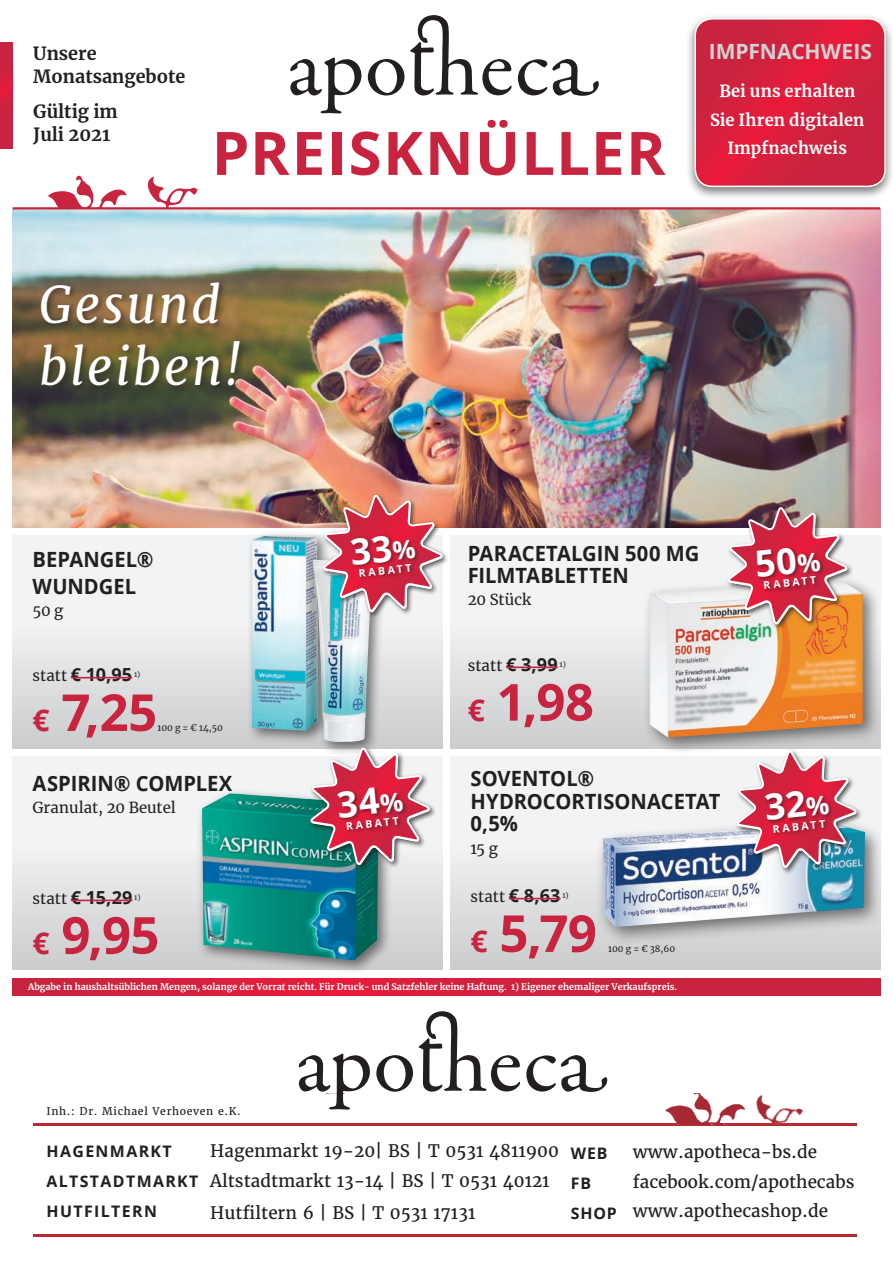
<style>
.page{position:relative;width:893px;height:1263px;background:#fff}
.page>*{position:absolute;margin:0;border:0;box-sizing:border-box;transform-origin:0 0}
.t1{font:700 60px "Open Sans";letter-spacing:.025em;color:#c8233f}
.t2{font:700 51px "Open Sans";letter-spacing:-.015em;color:#c8233f}
.t3{font:italic 51px/62.1px "Merriweather";letter-spacing:.05em;color:#fff;scale:.96 1}
.t4{font:700 21px/22.5px "Open Sans";color:#231f20;scale:.96 1}
.t5{font:700 21px "Open Sans";letter-spacing:-.005em;color:#d1d2d4}
.t6{font:700 18px/22.5px "Merriweather";color:#231f20}
.t7{font:700 18px "Open Sans";letter-spacing:-.005em;color:#231f20}
.t8{font:17.25px/31.2px "Merriweather";color:#231f20}
.t9{font:700 16.5px/28.5px "Merriweather";letter-spacing:.01em;color:#fff;text-align:center}
.t10{font:700 15.9px/30.3px "Open Sans";letter-spacing:.085em;color:#231f20}
.t11{font:15px "Merriweather";color:#231f20}
.t12{font:10.65px "Merriweather";letter-spacing:.06em;color:#231f20}
.t13{font:700 10.5px "Open Sans";color:#fff}
.t14{font:700 9px "Merriweather";color:#fff}
.t15{font:9px "Merriweather";color:#231f20}
.t16{font:7.35px "Merriweather";color:#231f20}
.s1{font-family:"Merriweather";font-weight:400;font-size:15px}
.s2{font-size:30px}
.s3{font-family:"Open Sans";font-weight:700;font-size:18px}
</style>
<div class="page">
<img style="left:13px;top:209px;width:867px;height:318px">
<svg style="left:48px;top:175px;width:79px;height:32px"></svg>
<svg style="left:148px;top:177px;width:50px;height:30px"></svg>
<hr style="left:13px;top:207px;width:867px;height:2px;background:#c8233f">
<svg style="left:0;top:43px;width:13px;height:105px"></svg>
<div style="left:13px;top:757px;width:429px;height:212px;background:linear-gradient(to bottom,#fcfdfd,#d1d2d4)"></div>
<div style="left:13px;top:536px;width:429px;height:212px;background:linear-gradient(to bottom,#fcfdfd,#d1d1d4)"></div>
<div style="left:451px;top:536px;width:429px;height:212px;background:linear-gradient(to bottom,#fcfdfd,#d1d2d4)"></div>
<div style="left:451px;top:757px;width:429px;height:212px;background:linear-gradient(to bottom,#fcfdfd,#d1d1d3)"></div>
<svg style="left:13px;top:978px;width:867px;height:17px;background:#d2203d"></svg>
<svg style="left:290px;top:15px;width:309px;height:98px"></svg>
<div style="left:686px;top:13px;width:207px;height:187px;background:#231f20;opacity:.6"></div>
<svg style="left:695px;top:19px;width:190px;height:167px;background:#d4213e"></svg>
<div style="left:694px;top:18px;width:192px;height:169px;border:2px solid #fff;border-radius:17px"></div>
<hr style="left:34px;top:1234px;width:823px;height:3px;background:#b72c33">
<hr style="left:34px;top:1124px;width:823px;height:2px;background:#b72c33">
<img style="left:652px;top:1093px;width:82px;height:31px">
<img style="left:734px;top:1095px;width:76px;height:29px">
<svg style="left:299px;top:1011px;width:308px;height:98px"></svg>
<div style="left:39px;top:279px;width:208px;height:114px;background:#231f20;opacity:.6"></div>
<div style="left:246px;top:530px;width:143px;height:226px;background:#231f20;opacity:.6"></div>
<img style="left:252px;top:536px;width:122px;height:206px">
<hr style="left:71px;top:677px;width:61px;height:1px;background:#c8233f">
<div style="left:321px;top:493px;width:128px;height:126px;background:#231f20;opacity:.75"></div>
<div style="left:196px;top:788px;width:197px;height:186px;background:#231f20;opacity:.6"></div>
<img style="left:202px;top:793px;width:176px;height:167px">
<hr style="left:71px;top:899px;width:62px;height:2px;background:#c8233f">
<div style="left:308px;top:745px;width:129px;height:127px;background:#231f20;opacity:.75"></div>
<div style="left:595px;top:817px;width:289px;height:129px;background:#231f20;opacity:.6"></div>
<img style="left:602px;top:824px;width:263px;height:103px">
<hr style="left:509px;top:898px;width:52px;height:1px;background:#c8233f">
<div style="left:735px;top:748px;width:128px;height:126px;background:#231f20;opacity:.75"></div>
<div style="left:642px;top:575px;width:239px;height:180px;background:#231f20;opacity:.6"></div>
<img style="left:650px;top:582px;width:213px;height:155px">
<hr style="left:506px;top:666px;width:52px;height:2px;background:#c8233f">
<div style="left:726px;top:505px;width:128px;height:126px;background:#231f20;opacity:.75"></div>
<img style="left:321px;top:495px;width:123px;height:207px">
<svg style="left:308px;top:748px;width:124px;height:207px;background:#978a96"></svg>
<svg style="left:734px;top:750px;width:124px;height:208px"></svg>
<img style="left:725px;top:507px;width:124px;height:207px">
<p class="t6" style="left:33px;top:42px;width:153px">Unsere<br>Monatsangebote</p>
<p class="t6" style="left:33px;top:100px;width:86px">Gültig im<br>Juli 2021</p>
<h1 class="t1" style="left:212px;top:111px;width:455px">PREISKNÜLLER</h1>
<h2 class="t3" style="left:39px;top:272px;width:212px">Gesund bleiben!</h2>
<p class="t5" style="left:709px;top:36px;width:165px">IMPFNACHWEIS</p>
<p class="t9" style="left:710px;top:76px;width:156px">Bei uns erhalten<br>Sie Ihren digitalen<br>Impfnachweis</p>
<p class="t4" style="left:33px;top:545px;width:128px;line-height:26.7px">BEPANGEL®<br>WUNDGEL</p>
<p class="t11" style="left:33px;top:600px;width:32px">50 g</p>
<p class="t7" style="left:33px;top:662px;width:101px"><span class="s1">statt</span> € 10,95</p>
<p class="t16" style="left:134px;top:669px;width:8px">1)</p>
<h2 class="t2" style="left:33px;top:676px;width:126px"><span class="s2">€</span> 7,25</h2>
<p class="t15" style="left:157px;top:721px;width:67px">100 g = € 14,50</p>
<p class="t13" style="left:358px;top:566px;width:55px;rotate:-6deg">RABATT</p>
<p class="t4" style="left:468px;top:541px;width:243px">PARACETALGIN 500 MG<br>FILMTABLETTEN</p>
<p class="t11" style="left:468px;top:590px;width:65px">20 Stück</p>
<p class="t11" style="left:468px;top:655px;width:92px">statt <span class="s3">€ 3,99</span></p>
<p class="t16" style="left:560px;top:659px;width:8px">1)</p>
<h2 class="t2" style="left:468px;top:666px;width:128px"><span class="s2">€</span> 1,98</h2>
<p class="t13" style="left:763px;top:578px;width:55px;rotate:-6deg">RABATT</p>
<p class="t4" style="left:33px;top:771px;width:210px">ASPIRIN® COMPLEX</p>
<p class="t11" style="left:33px;top:797px;width:145px">Granulat, 20 Beutel</p>
<p class="t7" style="left:33px;top:885px;width:101px"><span class="s1">statt</span> € 15,29</p>
<p class="t16" style="left:134px;top:892px;width:8px">1)</p>
<h2 class="t2" style="left:33px;top:899px;width:128px"><span class="s2">€</span> 9,95</h2>
<p class="t13" style="left:345px;top:819px;width:55px;rotate:-6deg">RABATT</p>
<p class="t4" style="left:471px;top:767px;width:262px">SOVENTOL®<br>HYDROCORTISONACETAT<br>0,5%</p>
<p class="t11" style="left:471px;top:838px;width:29px">15 g</p>
<p class="t11" style="left:471px;top:886px;width:91px">statt <span class="s3">€ 8,63</span></p>
<p class="t16" style="left:562px;top:890px;width:8px">1)</p>
<h2 class="t2" style="left:471px;top:897px;width:128px"><span class="s2">€</span> 5,79</h2>
<p class="t15" style="left:608px;top:942px;width:69px">100 g = € 38,60</p>
<p class="t14" style="left:28px;top:981px;width:650px">Abgabe in haushaltsüblichen Mengen, solange der Vorrat reicht. Für Druck- und Satzfehler keine Haftung. 1) Eigener ehemaliger Verkaufspreis.</p>
<p class="t13" style="left:772px;top:822px;width:55px;rotate:-6deg">RABATT</p>
<p class="t12" style="left:47px;top:1104px;width:196px">Inh.: Dr. Michael Verhoeven e.K.</p>
<p class="t10" style="left:47px;top:1135px;width:153px">HAGENMARKT<br>ALTSTADTMARKT<br>HUTFILTERN</p>
<p class="t8" style="left:210px;top:1135px;width:350px">Hagenmarkt 19-20| BS | T 0531 4811900<br>Altstadtmarkt 13-14 | BS | T 0531 40121<br>Hutfiltern 6 | BS | T 0531 17131</p>
<p class="t10" style="left:571px;top:1137px;width:38px">WEB</p>
<p class="t10" style="left:571px;top:1168px;width:22px">FB</p>
<p class="t10" style="left:571px;top:1198px;width:47px">SHOP</p>
<p class="t8" style="left:633px;top:1137px;width:223px;line-height:29.8px">www.apotheca-bs.de facebook.com/apothecabs</p>
<p class="t8" style="left:633px;top:1195px;width:197px">www.apothecashop.de</p>
</div>
